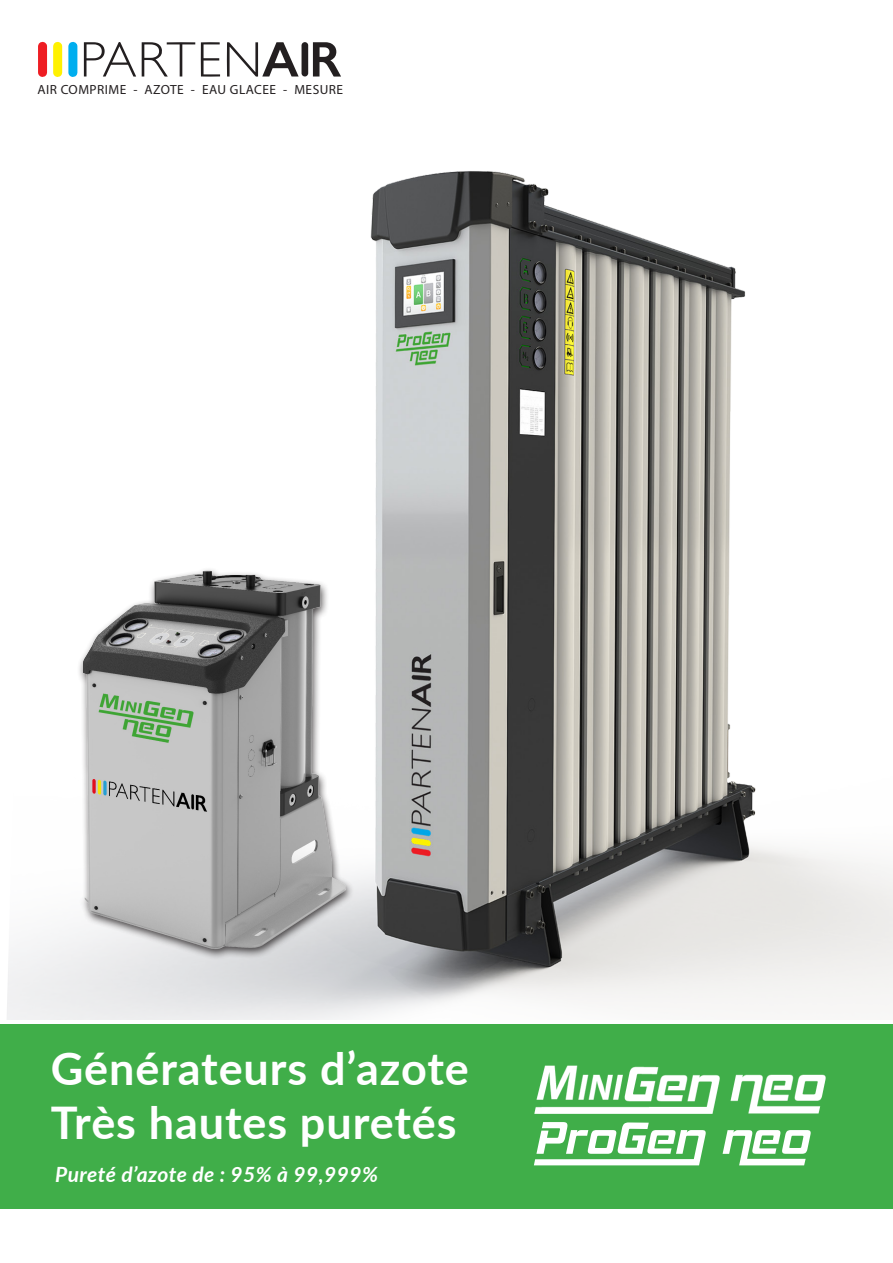
<style>
.page{position:relative;width:893px;height:1263px;background:#fff}
.page>*{position:absolute;margin:0;border:0;box-sizing:border-box;transform-origin:0 0}
.Title_-_Medium_Text{font:700 45px/54px "Lato";letter-spacing:.02em;color:#fff}
.Title_-_Medium_Text-2{font:italic 700 21px "Lato";letter-spacing:.02em;color:#fff}
.t1{font:13.35px "Myriad Pro";letter-spacing:.035em;color:#231f20}
</style>
<div class="page">
<div style="left:0;top:1024px;width:893px;height:185px;background:#40ae49"></div>
<svg style="left:68px;top:42px;width:9px;height:35px"></svg>
<svg style="left:53px;top:42px;width:9px;height:35px"></svg>
<svg style="left:38px;top:42px;width:9px;height:35px"></svg>
<svg style="left:227px;top:42px;width:114px;height:35px"></svg>
<svg style="left:201px;top:42px;width:19px;height:35px"></svg>
<svg style="left:142px;top:42px;width:53px;height:35px"></svg>
<svg style="left:84px;top:42px;width:52px;height:35px"></svg>
<svg style="left:534px;top:1122px;width:172px;height:43px"></svg>
<svg style="left:723px;top:1130px;width:88px;height:35px"></svg>
<img style="left:7px;top:171px;width:886px;height:849px">
<img style="left:58px;top:518px;width:305px;height:455px">
<img style="left:535px;top:1065px;width:291px;height:49px">
<p class="t1" style="left:37px;top:81px;width:307px">AIR COMPRIME - AZOTE - EAU GLACEE - MESURE</p>
<p class="Title_-_Medium_Text" style="left:51px;top:1039px;width:419px">Générateurs d’azote<br>Très hautes puretés</p>
<p class="Title_-_Medium_Text-2" style="left:55px;top:1159px;width:324px">Pureté d’azote de : 95% à 99,999%</p>
</div>
